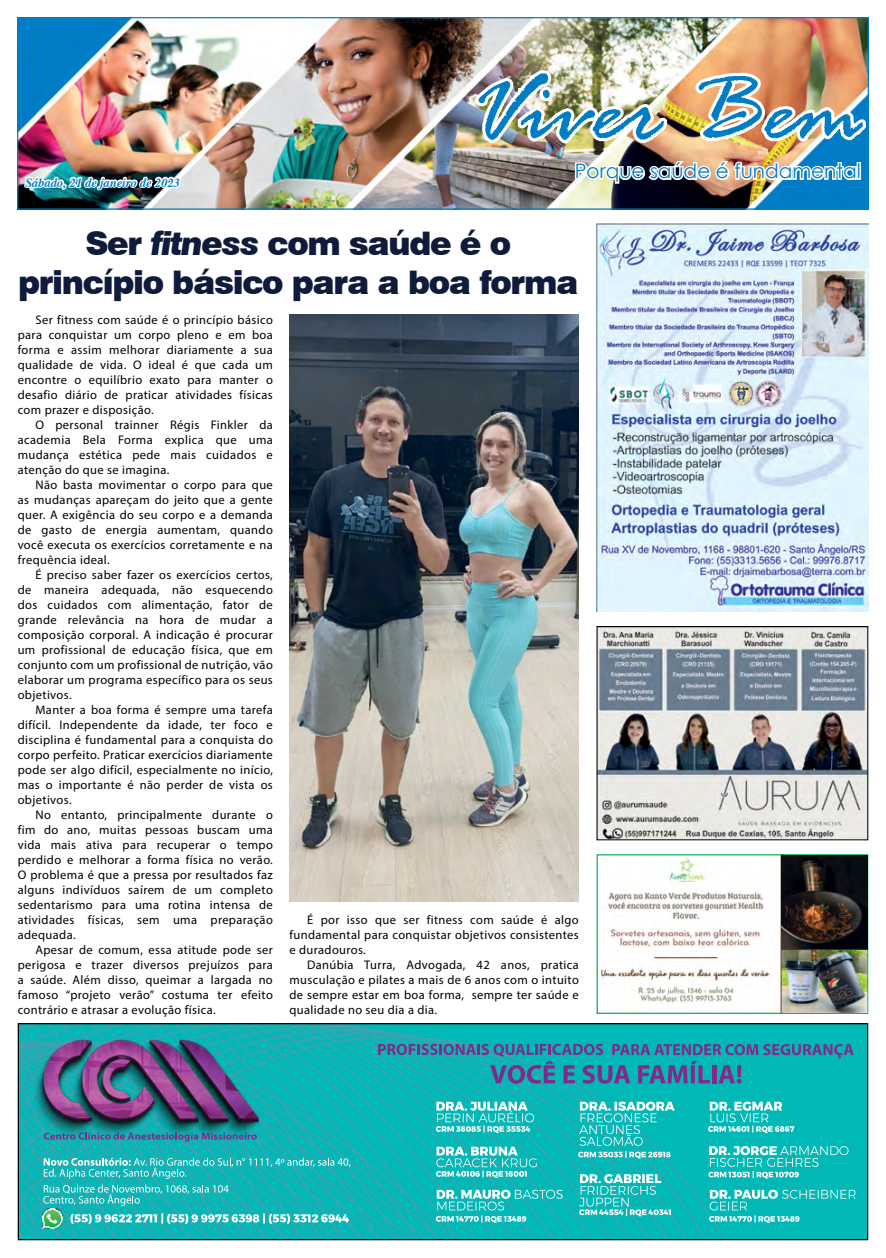
<style>
.page{position:relative;width:886px;height:1258px;background:#fff}
.page>*{position:absolute;margin:0;border:0;box-sizing:border-box;transform-origin:0 0}
.t1{font:italic 105px "Rage";color:#007dc5}
.t2{font:900 32.5px/39px "Swiss 721 BT";letter-spacing:-.04em;color:#0e1b3b;text-align:center}
.t3{font:20px "Century Gothic";color:#007dc5}
.t4{font:12.5px/15px "Myriad Pro";letter-spacing:.03em;color:#000;text-align:justify}
.t5{font:italic 700 12.5px "Times";color:#007dc5}
.s1{font-style:italic}
</style>
<div class="page">
<img style="left:19px;top:19px;width:848px;height:189px">
<div style="left:17px;top:17px;width:852px;height:193px;border:1px solid #007dc5"></div>
<img style="left:596px;top:224px;width:272px;height:388px">
<img style="left:472px;top:65px;width:200px;height:83px">
<img style="left:690px;top:69px;width:179px;height:78px">
<img style="left:22px;top:161px;width:161px;height:45px">
<img style="left:573px;top:160px;width:285px;height:25px">
<div style="left:856px;top:162px;width:5px;height:18px;border:3px solid #fff"></div>
<img style="left:598px;top:628px;width:268px;height:210px">
<img style="left:20px;top:1025px;width:846px;height:213px">
<img style="left:20px;top:1025px;width:261px;height:114px">
<svg style="left:44px;top:1132px;width:213px;height:10px;background:#3386a5"></svg>
<svg style="left:44px;top:1158px;width:307px;height:21px;background:#35bebf"></svg>
<svg style="left:43px;top:1185px;width:186px;height:21px;background:#34bebf"></svg>
<svg style="left:378px;top:1044px;width:475px;height:40px;background:#2493aa"></svg>
<svg style="left:436px;top:1147px;width:101px;height:31px;background:#4fcbca"></svg>
<svg style="left:436px;top:1102px;width:98px;height:31px;background:#5cc"></svg>
<svg style="left:436px;top:1190px;width:127px;height:33px;background:#3dc6c5"></svg>
<svg style="left:708px;top:1101px;width:86px;height:32px;background:#47ccca"></svg>
<svg style="left:708px;top:1146px;width:140px;height:33px;background:#39c8c6"></svg>
<svg style="left:709px;top:1190px;width:146px;height:33px;background:#2ec5c3"></svg>
<svg style="left:578px;top:1101px;width:97px;height:58px;background:#3cc6c5"></svg>
<svg style="left:579px;top:1174px;width:92px;height:42px;background:#46c8c7"></svg>
<img style="left:42px;top:1208px;width:20px;height:20px">
<svg style="left:70px;top:1213px;width:279px;height:11px"></svg>
<div style="left:18px;top:1023px;width:850px;height:217px;border:1px solid #000"></div>
<img style="left:599px;top:856px;width:182px;height:156px">
<div style="left:596px;top:854px;width:272px;height:160px;border:1px solid #0cae5d"></div>
<img style="left:781px;top:855px;width:86px;height:158px">
<img style="left:289px;top:314px;width:290px;height:587px">
<p class="t5" style="left:25px;top:175px;width:156px">Sábado, 21 de janeiro de 2023</p>
<h1 class="t1" style="left:462px;top:54px;width:402px">Viver Bem</h1>
<h3 class="t3" style="left:575px;top:157px;width:288px">Porque saúde é fundamental</h3>
<h2 class="t2" style="left:18px;top:224px;width:562px">Ser <span class="s1">fitness</span> com saúde é o princípio básico para a boa forma</h2>
<p class="t4" style="left:18px;top:312px;width:257px;text-indent:18px">Ser fitness com saúde é o princípio básico para conquistar um corpo pleno e em boa forma e assim melhorar diariamente a sua qualidade de vida. O ideal é que cada um encontre o equilíbrio exato para manter o desafio diário de praticar atividades físicas com prazer e disposição.</p>
<p class="t4" style="left:18px;top:417px;width:257px;text-indent:18px">O personal trainner Régis Finkler da academia Bela Forma explica que uma mudança estética pede mais cuidados e atenção do que se imagina.</p>
<p class="t4" style="left:18px;top:477px;width:257px;text-indent:18px">Não basta movimentar o corpo para que as mudanças apareçam do jeito que a gente quer. A exigência do seu corpo e a demanda de gasto de energia aumentam, quando você executa os exercícios corretamente e na frequência ideal.</p>
<p class="t4" style="left:18px;top:567px;width:257px;text-indent:18px">É preciso saber fazer os exercícios certos, de maneira adequada, não esquecendo dos cuidados com alimentação, fator de grande relevância na hora de mudar a composição corporal. A indicação é procurar um profissional de educação física, que em conjunto com um profissional de nutrição, vão elaborar um programa específico para os seus objetivos.</p>
<p class="t4" style="left:18px;top:702px;width:257px;text-indent:18px">Manter a boa forma é sempre uma tarefa difícil. Independente da idade, ter foco e disciplina é fundamental para a conquista do corpo perfeito. Praticar exercícios diariamente pode ser algo difícil, especialmente no início, mas o importante é não perder de vista os objetivos.</p>
<p class="t4" style="left:18px;top:807px;width:257px;text-indent:18px">No entanto, principalmente durante o fim do ano, muitas pessoas buscam uma vida mais ativa para recuperar o tempo perdido e melhorar a forma física no verão.<br>O problema é que a pressa por resultados faz alguns indivíduos saírem de um completo sedentarismo para uma rotina intensa de atividades físicas, sem uma preparação adequada.</p>
<p class="t4" style="left:18px;top:942px;width:257px;text-indent:18px">Apesar de comum, essa atitude pode ser perigosa e trazer diversos prejuízos para a saúde. Além disso, queimar a largada no famoso “projeto verão” costuma ter efeito contrário e atrasar a evolução física.</p>
<p class="t4" style="left:289px;top:912px;width:291px;text-indent:18px">É por isso que ser fitness com saúde é algo fundamental para conquistar objetivos consistentes e duradouros.</p>
<p class="t4" style="left:289px;top:957px;width:291px;text-indent:18px">Danúbia Turra, Advogada, 42 anos, pratica musculação e pilates a mais de 6 anos com o intuito de sempre estar em boa forma, sempre ter saúde e qualidade no seu dia a dia.</p>
</div>
